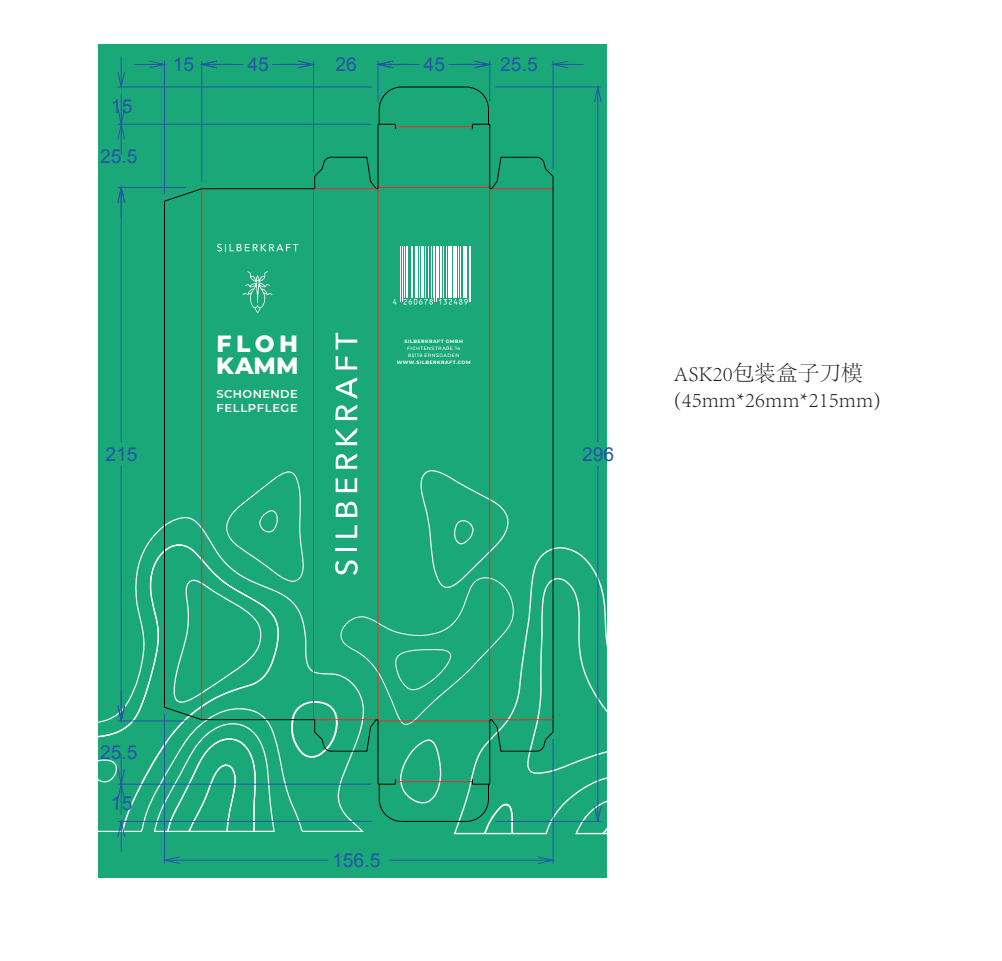
<style>
.page{position:relative;width:1002px;height:961px;background:#fff}
.page>*{position:absolute;margin:0;border:0;box-sizing:border-box;transform-origin:0 0}
.t1{font:800 23.45px/22px "Montserrat";letter-spacing:.11em;color:#fff}
.t2{font:300 21.61px/26px "Adobe Song Std";color:#231f20}
.t3{font:19.25px "Arial";color:#2456a6}
.t4{font:600 11.46px/14.6px "Montserrat";letter-spacing:.05em;color:#fff}
.t5{font:700 4.73px "Montserrat";letter-spacing:.095em;color:#fff}
.t6{font:500 4.73px/7.1px "Montserrat";letter-spacing:.09em;color:#fff}
</style>
<div class="page">
<div style="left:98px;top:44px;width:508px;height:834px;background:#1ba879"></div>
<svg style="left:98px;top:544px;width:56px;height:288px"></svg>
<svg style="left:217px;top:244px;width:81px;height:8px"></svg>
<svg style="left:335px;top:405px;width:22px;height:15px"></svg>
<svg style="left:335px;top:428px;width:22px;height:17px"></svg>
<svg style="left:335px;top:377px;width:22px;height:22px"></svg>
<svg style="left:335px;top:356px;width:22px;height:13px"></svg>
<svg style="left:335px;top:333px;width:22px;height:16px"></svg>
<svg style="left:243px;top:271px;width:29px;height:42px"></svg>
<hr style="left:400px;top:247px;width:1px;height:55px;background:#fff">
<hr style="left:402px;top:247px;width:1px;height:55px;background:#fff">
<hr style="left:404px;top:247px;width:1px;height:51px;background:#fff">
<hr style="left:406px;top:247px;width:2px;height:51px;background:#fff">
<hr style="left:410px;top:247px;width:1px;height:51px;background:#fff">
<hr style="left:412px;top:247px;width:1px;height:51px;background:#fff">
<hr style="left:415px;top:247px;width:1px;height:51px;background:#fff">
<hr style="left:417px;top:247px;width:1px;height:51px;background:#fff">
<hr style="left:419px;top:247px;width:1px;height:51px;background:#fff">
<hr style="left:420px;top:247px;width:3px;height:51px;background:#fff">
<hr style="left:425px;top:247px;width:1px;height:51px;background:#fff">
<hr style="left:428px;top:247px;width:1px;height:51px;background:#fff">
<hr style="left:430px;top:247px;width:1px;height:51px;background:#fff">
<hr style="left:433px;top:247px;width:1px;height:51px;background:#fff">
<hr style="left:434px;top:247px;width:1px;height:55px;background:#fff">
<hr style="left:436px;top:247px;width:1px;height:55px;background:#fff">
<hr style="left:437px;top:247px;width:2px;height:51px;background:#fff">
<hr style="left:440px;top:247px;width:2px;height:51px;background:#fff">
<hr style="left:442px;top:247px;width:1px;height:51px;background:#fff">
<hr style="left:446px;top:247px;width:1px;height:51px;background:#fff">
<hr style="left:448px;top:247px;width:1px;height:51px;background:#fff">
<hr style="left:450px;top:247px;width:1px;height:51px;background:#fff">
<hr style="left:453px;top:247px;width:1px;height:51px;background:#fff">
<hr style="left:454px;top:247px;width:2px;height:51px;background:#fff">
<hr style="left:458px;top:247px;width:1px;height:51px;background:#fff">
<hr style="left:460px;top:247px;width:1px;height:51px;background:#fff">
<hr style="left:463px;top:247px;width:2px;height:51px;background:#fff">
<hr style="left:466px;top:247px;width:1px;height:51px;background:#fff">
<hr style="left:468px;top:247px;width:1px;height:55px;background:#fff">
<hr style="left:470px;top:247px;width:1px;height:55px;background:#fff">
<svg style="left:393px;top:299px;width:3px;height:5px"></svg>
<svg style="left:403px;top:299px;width:64px;height:6px"></svg>
<hr style="left:121px;top:784px;width:1px;height:30px;background:#2456a6">
<hr style="left:118px;top:821px;width:254px;height:1px;background:#2456a6">
<svg style="left:117px;top:817px;width:8px;height:20px"></svg>
<hr style="left:121px;top:821px;width:1px;height:31px;background:#2456a6">
<hr style="left:121px;top:753px;width:1px;height:31px;background:#2456a6">
<svg style="left:98px;top:759px;width:27px;height:41px"></svg>
<hr style="left:118px;top:784px;width:253px;height:1px;background:#2456a6">
<hr style="left:121px;top:94px;width:1px;height:30px;background:#2456a6">
<hr style="left:118px;top:124px;width:253px;height:1px;background:#2456a6">
<svg style="left:117px;top:108px;width:8px;height:32px"></svg>
<hr style="left:121px;top:124px;width:1px;height:31px;background:#2456a6">
<hr style="left:121px;top:56px;width:1px;height:31px;background:#2456a6">
<svg style="left:117px;top:71px;width:8px;height:18px"></svg>
<hr style="left:118px;top:87px;width:254px;height:1px;background:#2456a6">
<hr style="left:597px;top:87px;width:1px;height:355px;background:#2456a6">
<svg style="left:593px;top:85px;width:9px;height:18px"></svg>
<hr style="left:495px;top:87px;width:106px;height:1px;background:#2456a6">
<hr style="left:552px;top:739px;width:1px;height:124px;background:#2456a6">
<svg style="left:536px;top:856px;width:19px;height:8px"></svg>
<hr style="left:389px;top:859px;width:164px;height:1px;background:#2456a6">
<hr style="left:164px;top:859px;width:164px;height:1px;background:#2456a6">
<svg style="left:162px;top:856px;width:19px;height:8px"></svg>
<hr style="left:164px;top:714px;width:1px;height:149px;background:#2456a6">
<hr style="left:118px;top:720px;width:68px;height:1px;background:#2456a6">
<svg style="left:117px;top:704px;width:8px;height:21px"></svg>
<hr style="left:121px;top:466px;width:1px;height:255px;background:#2456a6">
<hr style="left:121px;top:187px;width:1px;height:255px;background:#2456a6">
<svg style="left:117px;top:185px;width:8px;height:19px"></svg>
<hr style="left:118px;top:187px;width:68px;height:1px;background:#2456a6">
<hr style="left:552px;top:61px;width:1px;height:108px;background:#2456a6">
<svg style="left:551px;top:60px;width:18px;height:9px"></svg>
<hr style="left:553px;top:64px;width:30px;height:1px;background:#2456a6">
<hr style="left:489px;top:61px;width:1px;height:41px;background:#2456a6">
<svg style="left:474px;top:60px;width:18px;height:9px"></svg>
<hr style="left:448px;top:64px;width:41px;height:1px;background:#2456a6">
<hr style="left:378px;top:64px;width:41px;height:1px;background:#2456a6">
<hr style="left:377px;top:61px;width:1px;height:41px;background:#2456a6">
<svg style="left:376px;top:60px;width:18px;height:9px"></svg>
<hr style="left:378px;top:64px;width:30px;height:1px;background:#2456a6">
<hr style="left:313px;top:61px;width:1px;height:112px;background:#2456a6">
<svg style="left:298px;top:60px;width:18px;height:9px"></svg>
<hr style="left:272px;top:64px;width:41px;height:1px;background:#2456a6">
<hr style="left:202px;top:64px;width:41px;height:1px;background:#2456a6">
<hr style="left:201px;top:61px;width:1px;height:121px;background:#2456a6">
<svg style="left:199px;top:60px;width:18px;height:9px"></svg>
<hr style="left:202px;top:64px;width:30px;height:1px;background:#2456a6">
<hr style="left:134px;top:64px;width:30px;height:1px;background:#2456a6">
<svg style="left:149px;top:60px;width:18px;height:9px"></svg>
<hr style="left:164px;top:61px;width:1px;height:133px;background:#2456a6">
<hr style="left:313px;top:189px;width:1px;height:530px;background:#ee2928">
<hr style="left:202px;top:188px;width:111px;height:1px;background:#030303">
<hr style="left:201px;top:189px;width:1px;height:530px;background:#ee2928">
<hr style="left:377px;top:187px;width:1px;height:534px;background:#ee2928">
<hr style="left:489px;top:187px;width:1px;height:534px;background:#ee2928">
<hr style="left:378px;top:187px;width:111px;height:1px;background:#ee2928">
<hr style="left:552px;top:189px;width:1px;height:530px;background:#030303">
<svg style="left:313px;top:156px;width:66px;height:34px"></svg>
<hr style="left:377px;top:124px;width:1px;height:63px;background:#030303">
<hr style="left:489px;top:124px;width:1px;height:63px;background:#030303">
<hr style="left:401px;top:87px;width:65px;height:1px;background:#030303">
<svg style="left:378px;top:86px;width:24px;height:43px"></svg>
<hr style="left:395px;top:126px;width:77px;height:1px;background:#ee2928">
<svg style="left:465px;top:86px;width:24px;height:43px"></svg>
<hr style="left:164px;top:201px;width:1px;height:506px;background:#030303">
<svg style="left:164px;top:188px;width:39px;height:14px"></svg>
<hr style="left:314px;top:188px;width:62px;height:1px;background:#ee2928">
<svg style="left:489px;top:156px;width:64px;height:34px"></svg>
<svg style="left:154px;top:453px;width:452px;height:381px"></svg>
<p class="t3" style="left:111px;top:93px;width:23px">15</p>
<p class="t3" style="left:100px;top:143px;width:39px">25.5</p>
<p class="t3" style="left:173px;top:52px;width:23px">15</p>
<p class="t3" style="left:247px;top:52px;width:23px">45</p>
<p class="t3" style="left:335px;top:52px;width:23px">26</p>
<p class="t3" style="left:423px;top:52px;width:23px">45</p>
<p class="t3" style="left:500px;top:52px;width:39px">25.5</p>
<p class="t3" style="left:105px;top:442px;width:34px">215</p>
<p class="t1" style="left:216px;top:332px;width:84px">FLOH<br>KAMM</p>
<p class="t4" style="left:216px;top:386px;width:83px">SCHONENDE<br>FELLPFLEGE</p>
<p class="t5" style="left:404px;top:338px;width:60px">SILBERKRAFT GMBH</p>
<p class="t6" style="left:407px;top:344px;width:55px">FICHTENSTRAßE 14<br>85119 ERNSGADEN</p>
<p class="t5" style="left:396px;top:359px;width:75px">WWW.SILBERKRAFT.COM</p>
<p class="t3" style="left:582px;top:442px;width:34px">296</p>
<p class="t2" style="left:673px;top:361px;width:209px">ASK20包装盒子刀模(45mm*26mm*215mm)</p>
<p class="t3" style="left:100px;top:740px;width:39px">25.5</p>
<p class="t3" style="left:111px;top:790px;width:23px">15</p>
<p class="t3" style="left:332px;top:847px;width:50px">156.5</p>
</div>
